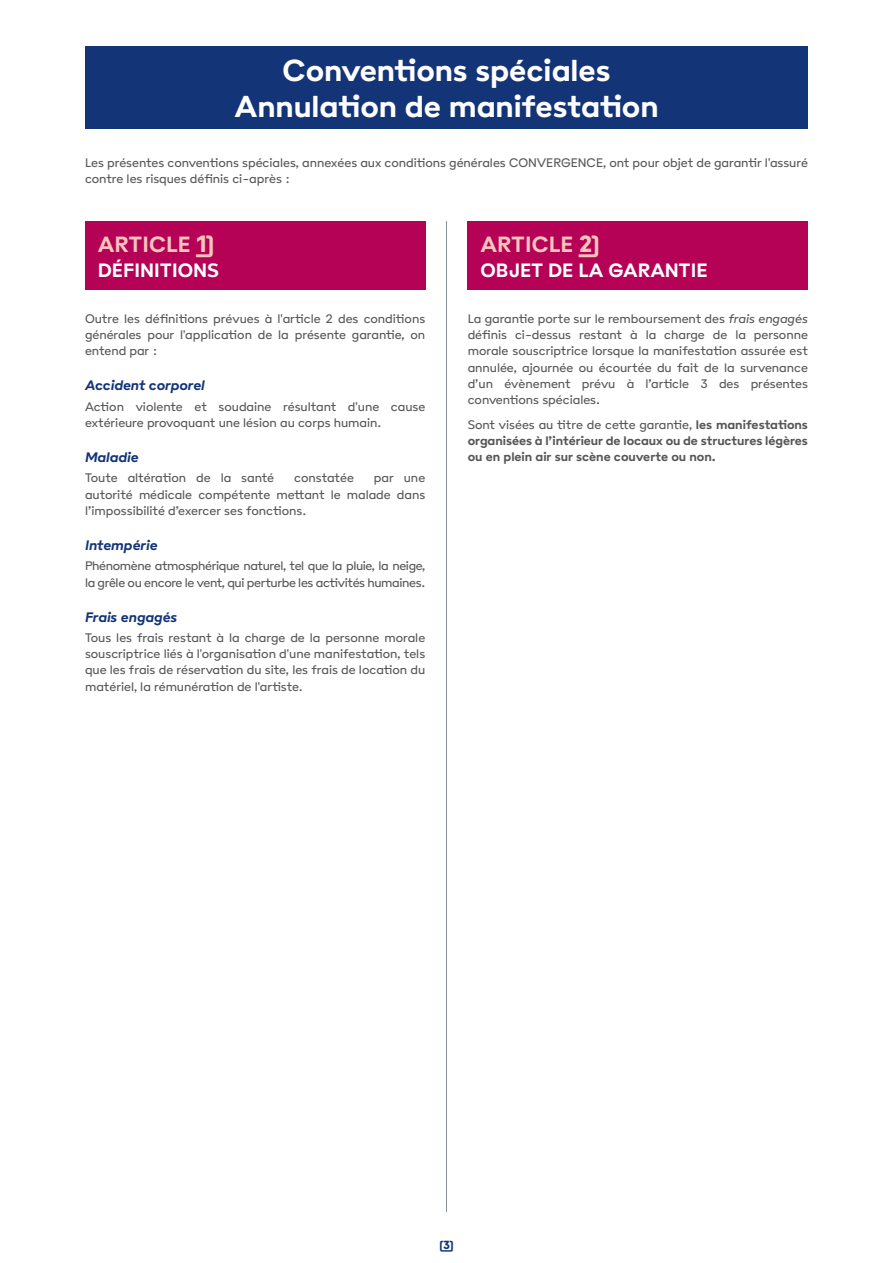
<style>
.page{position:relative;width:893px;height:1263px;background:#fff}
.page>*{position:absolute;margin:0;border:0;box-sizing:border-box;transform-origin:0 0}
.t1{font:700 33px/36px "Poligon";color:#fff;text-align:center}
.t2{font:700 24px "Poligon";color:#f9c6bd}
.t3{font:700 21px "Poligon";color:#fff}
.t4{font:italic 700 15px "Poligon";color:#133578}
.t5{font:13.5px/16.2px "Poligon";color:#575756;text-align:justify}
.t6{font:700 13.5px/16.2px "Poligon";color:#575756;text-align:justify}
.t7{font:13.5px/16.2px "Poligon";letter-spacing:-.025em;color:#575756}
.t8{font:12px "Poligon Black Link";color:#133578}
.s1{font-family:"Poligon Black Link";font-weight:400}
.s2{font-style:italic}
.s3{font-weight:400}
</style>
<div class="page">
<div style="left:85px;top:47px;width:723px;height:82px;background:#133578"></div>
<div style="left:85px;top:222px;width:340px;height:68px;background:#b50156"></div>
<div style="left:468px;top:222px;width:340px;height:68px;background:#b50156"></div>
<hr style="left:446px;top:221px;width:1px;height:991px;background:#859198">
<h1 class="t1" style="left:234px;top:51px;width:426px">Conventions spéciales<br>Annulation de manifestation</h1>
<p class="t5" style="left:85px;top:154px;width:724px">Les présentes conventions spéciales, annexées aux conditions générales CONVERGENCE, ont pour objet de garantir l'assuré contre les risques définis ci-après :</p>
<h2 class="t2" style="left:98px;top:229px;width:118px">ARTICLE <span class="s1">1</span></h2>
<h3 class="t3" style="left:98px;top:257px;width:123px">DÉFINITIONS</h3>
<p class="t5" style="left:85px;top:310px;width:342px">Outre les définitions prévues à l'article 2 des conditions générales pour l'application de la présente garantie, on entend par :</p>
<p class="t4" style="left:85px;top:376px;width:121px">Accident corporel</p>
<p class="t5" style="left:85px;top:398px;width:342px">Action violente et soudaine résultant d'une cause extérieure provoquant une lésion au corps humain.</p>
<p class="t4" style="left:85px;top:448px;width:55px">Maladie</p>
<p class="t5" style="left:85px;top:470px;width:191px">Toute altération de la santé</p>
<p class="t5" style="left:294px;top:470px;width:61px">constatée</p>
<p class="t5" style="left:85px;top:470px;width:342px;text-indent:289px">par une autorité médicale compétente mettant le malade dans l’impossibilité d’exercer ses fonctions.</p>
<p class="t4" style="left:85px;top:536px;width:74px">Intempérie</p>
<p class="t7" style="left:85px;top:558px;width:342px">Phénomène atmosphérique naturel, tel que la pluie, la neige, la grêle ou encore le vent, qui perturbe les activités humaines.</p>
<p class="t4" style="left:85px;top:607px;width:94px">Frais engagés</p>
<p class="t5" style="left:85px;top:629px;width:342px">Tous les frais restant à la charge de la personne morale souscriptrice liés à l'organisation d'une manifestation, tels que les frais de réservation du site, les frais de location du matériel, la rémunération de l'artiste.</p>
<h2 class="t2" style="left:480px;top:229px;width:121px">ARTICLE <span class="s1">2</span></h2>
<h3 class="t3" style="left:480px;top:257px;width:229px">OBJET DE LA GARANTIE</h3>
<p class="t5" style="left:468px;top:310px;width:342px">La garantie porte sur le remboursement des <span class="s2">frais engagés </span>définis ci-dessus restant à la charge de la personne morale souscriptrice lorsque la manifestation assurée est annulée, ajournée ou écourtée du fait de la survenance d’un évènement prévu à l’article 3 des présentes conventions spéciales.</p>
<p class="t6" style="left:468px;top:416px;width:342px"><span class="s3">Sont visées au titre de cette garantie,</span> les manifestations organisées à l’intérieur de locaux ou de structures légères ou en plein air sur scène couverte ou non.</p>
<p class="t8" style="left:439px;top:1237px;width:16px">3</p>
</div>
